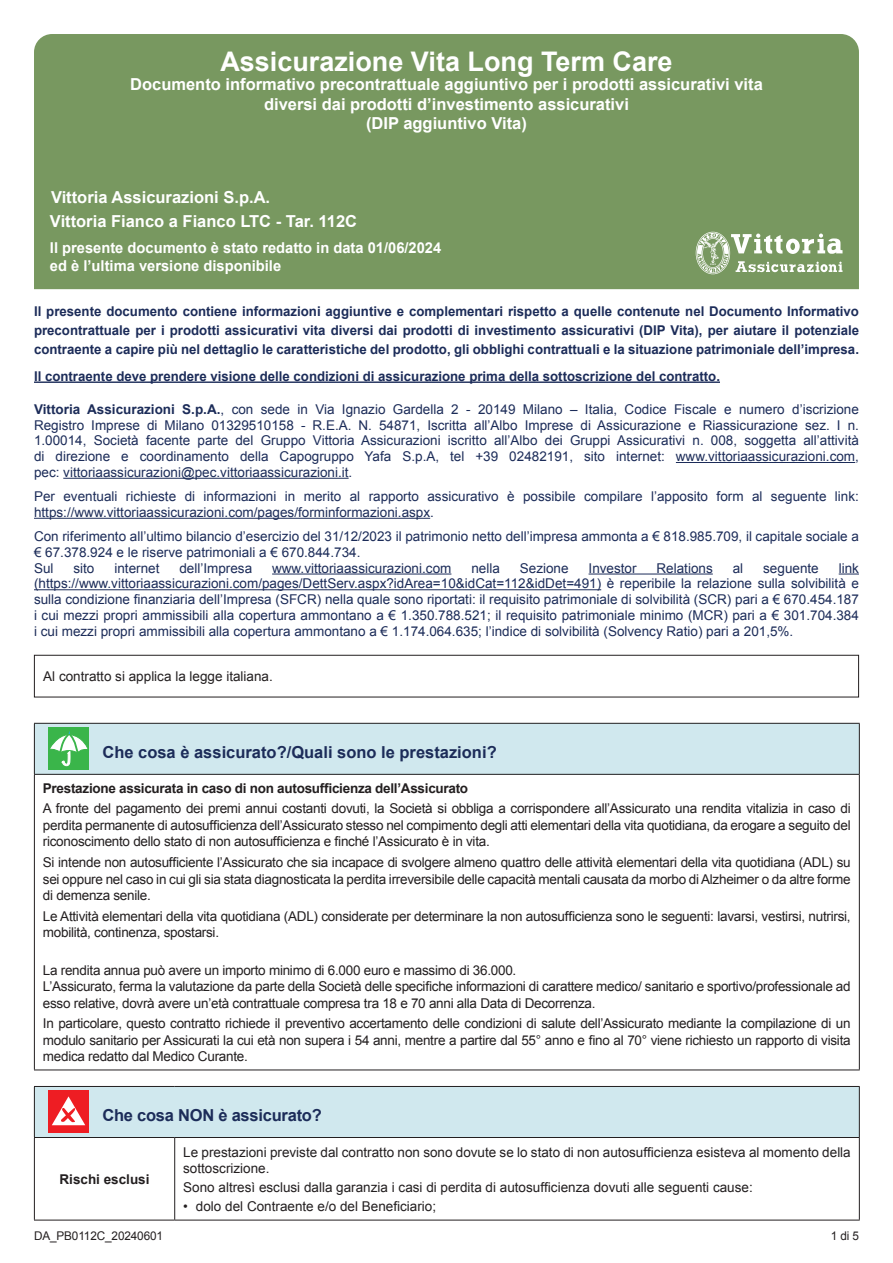
<style>
.page{position:relative;width:893px;height:1263px;background:#fff}
.page>*{position:absolute;margin:0;border:0;box-sizing:border-box;transform-origin:0 0}
.t1{font:700 27px "Arial";color:#fff}
.t2{font:700 16.5px/19.5px "Arial";color:#fff;text-align:center}
.t3{font:700 16.5px "Arial";color:#1c2c59}
.t4{font:700 15px/18px "Arial";color:#fff}
.t5{font:13.5px/15.8px "Arial";color:#1c2c59;text-align:justify}
.t6{font:13.5px/16.5px "Arial";letter-spacing:-.02em;color:#231f20;text-align:justify}
.t7{font:700 13.5px/18.8px "Arial";color:#1c2c59;text-align:justify}
.t8{font:13.5px/16.5px "Arial";color:#231f20}
.t9{font:700 13.5px "Arial";letter-spacing:-.02em;color:#231f20}
.t10{font:700 13.5px "Arial";color:#231f20}
.t11{font:12px "Arial";letter-spacing:-.01em;color:#231f20}
.s1{font-weight:700}
</style>
<div class="page">
<div style="left:34px;top:723px;width:825px;height:51px;background:#d0e8ee"></div>
<hr style="left:34px;top:723px;width:826px;height:1px;background:#231f20">
<hr style="left:34px;top:724px;width:1px;height:50px;background:#231f20">
<hr style="left:859px;top:724px;width:1px;height:50px;background:#231f20">
<hr style="left:34px;top:774px;width:826px;height:1px;background:#231f20">
<hr style="left:34px;top:775px;width:1px;height:294px;background:#231f20">
<hr style="left:859px;top:775px;width:1px;height:294px;background:#231f20">
<hr style="left:34px;top:1069px;width:826px;height:1px;background:#231f20">
<div style="left:48px;top:727px;width:41px;height:43px;background:#3ab54a"></div>
<svg style="left:50px;top:731px;width:38px;height:35px"></svg>
<div style="left:34px;top:1086px;width:825px;height:51px;background:#d0e8ee"></div>
<hr style="left:34px;top:1086px;width:141px;height:1px;background:#231f20">
<hr style="left:34px;top:1087px;width:1px;height:50px;background:#231f20">
<hr style="left:175px;top:1086px;width:685px;height:1px;background:#231f20">
<hr style="left:859px;top:1087px;width:1px;height:50px;background:#231f20">
<hr style="left:34px;top:1137px;width:141px;height:1px;background:#231f20">
<hr style="left:34px;top:1138px;width:1px;height:82px;background:#231f20">
<hr style="left:175px;top:1137px;width:685px;height:1px;background:#231f20">
<hr style="left:174px;top:1138px;width:1px;height:82px;background:#231f20">
<hr style="left:859px;top:1138px;width:1px;height:82px;background:#231f20">
<hr style="left:34px;top:1220px;width:141px;height:1px;background:#231f20">
<hr style="left:175px;top:1220px;width:685px;height:1px;background:#231f20">
<div style="left:48px;top:1091px;width:41px;height:42px;background:#ee1d23"></div>
<svg style="left:52px;top:1096px;width:33px;height:29px"></svg>
<div style="left:34px;top:655px;width:825px;height:42px;border:1px solid #231f20"></div>
<hr style="left:34px;top:381px;width:686px;height:2px;background:#1c2c59">
<div style="left:34px;top:34px;width:825px;height:255px;background:#789860"></div>
<svg style="left:696px;top:232px;width:146px;height:42px"></svg>
<hr style="left:676px;top:462px;width:179px;height:1px;background:#1c2c59">
<hr style="left:63px;top:478px;width:286px;height:1px;background:#1c2c59">
<hr style="left:34px;top:518px;width:396px;height:1px;background:#1c2c59">
<hr style="left:272px;top:573px;width:179px;height:1px;background:#1c2c59">
<hr style="left:589px;top:573px;width:124px;height:1px;background:#1c2c59">
<svg style="left:839px;top:573px;width:20px;height:1px"></svg>
<hr style="left:34px;top:589px;width:567px;height:1px;background:#1c2c59">
<h1 class="t1" style="left:220px;top:43px;width:454px">Assicurazione Vita Long Term Care</h1>
<p class="t2" style="left:130px;top:75px;width:634px">Documento informativo precontrattuale aggiuntivo per i prodotti assicurativi vita diversi dai prodotti d’investimento assicurativi<br>(DIP aggiuntivo Vita)</p>
<p class="t2" style="left:50px;top:186px;width:309px;line-height:23.4px;text-align:left">Vittoria Assicurazioni S.p.A.<br>Vittoria Fianco a Fianco LTC - Tar. 112C</p>
<p class="t4" style="left:50px;top:239px;width:393px">Il presente documento è stato redatto in data 01/06/2024 ed è l’ultima versione disponibile</p>
<p class="t7" style="left:34px;top:302px;width:826px">Il presente documento contiene informazioni aggiuntive e complementari rispetto a quelle contenute nel Documento Informativo precontrattuale per i prodotti assicurativi vita diversi dai prodotti di investimento assicurativi (DIP Vita), per aiutare il potenziale contraente a capire più nel dettaglio le caratteristiche del prodotto, gli obblighi contrattuali e la situazione patrimoniale dell’impresa.</p>
<p class="t7" style="left:34px;top:367px;width:687px">Il contraente deve prendere visione delle condizioni di assicurazione prima della sottoscrizione del contratto.</p>
<p class="t5" style="left:34px;top:401px;width:826px"><span class="s1">Vittoria Assicurazioni S.p.A.</span>, con sede in Via Ignazio Gardella 2 - 20149 Milano – Italia, Codice Fiscale e numero d’iscrizione Registro Imprese di Milano 01329510158 - R.E.A. N. 54871, Iscritta all’Albo Imprese di Assicurazione e Riassicurazione sez. I n.<br>1.00014, Società facente parte del Gruppo Vittoria Assicurazioni iscritto all’Albo dei Gruppi Assicurativi n. 008, soggetta all’attività di direzione e coordinamento della Capogruppo Yafa S.p.A, tel +39 02482191, sito internet: www.vittoriaassicurazioni.com, pec: vittoriaassicurazioni@pec.vittoriaassicurazioni.it.</p>
<p class="t5" style="left:34px;top:489px;width:826px">Per eventuali richieste di informazioni in merito al rapporto assicurativo è possibile compilare l’apposito form al seguente link: https://www.vittoriaassicurazioni.com/pages/forminformazioni.aspx.</p>
<p class="t5" style="left:34px;top:529px;width:826px;text-align:left">Con riferimento all’ultimo bilancio d’esercizio del 31/12/2023 il patrimonio netto dell’impresa ammonta a € 818.985.709, il capitale sociale a € 67.378.924 e le riserve patrimoniali a € 670.844.734.<br>Sul</p>
<p class="t5" style="left:73px;top:560px;width:23px">sito</p>
<p class="t5" style="left:114px;top:560px;width:47px">internet</p>
<p class="t5" style="left:179px;top:560px;width:74px">dell’Impresa</p>
<p class="t5" style="left:272px;top:560px;width:181px">www.vittoriaassicurazioni.com</p>
<p class="t5" style="left:471px;top:560px;width:30px">nella</p>
<p class="t5" style="left:520px;top:560px;width:50px">Sezione</p>
<p class="t5" style="left:589px;top:560px;width:50px">Investor</p>
<p class="t5" style="left:657px;top:560px;width:58px">Relations</p>
<p class="t5" style="left:733px;top:560px;width:12px">al</p>
<p class="t5" style="left:763px;top:560px;width:57px">seguente</p>
<p class="t5" style="left:34px;top:560px;width:826px;text-indent:805px">link (https://www.vittoriaassicurazioni.com/pages/DettServ.aspx?idArea=10&amp;idCat=112&amp;idDet=491) è reperibile la relazione sulla solvibilità e sulla condizione finanziaria dell’Impresa (SFCR) nella quale sono riportati: il requisito patrimoniale di solvibilità (SCR) pari a € 670.454.187 i cui mezzi propri ammissibili alla copertura ammontano a € 1.350.788.521; il requisito patrimoniale minimo (MCR) pari a € 301.704.384 i cui mezzi propri ammissibili alla copertura ammontano a € 1.174.064.635; l’indice di solvibilità (Solvency Ratio) pari a 201,5%.</p>
<p class="t8" style="left:43px;top:668px;width:231px">Al contratto si applica la legge italiana.</p>
<p class="t3" style="left:102px;top:741px;width:396px">Che cosa è assicurato?/Quali sono le prestazioni?</p>
<p class="t9" style="left:43px;top:779px;width:427px">Prestazione assicurata in caso di non autosufficienza dell’Assicurato</p>
<p class="t6" style="left:43px;top:800px;width:809px">A fronte del pagamento dei premi annui costanti dovuti, la Società si obbliga a corrispondere all’Assicurato una rendita vitalizia in caso di perdita permanente di autosufficienza dell’Assicurato stesso nel compimento degli atti elementari della vita quotidiana, da erogare a seguito del riconoscimento dello stato di non autosufficienza e finché l’Assicurato è in vita.</p>
<p class="t6" style="left:43px;top:854px;width:809px">Si intende non autosufficiente l’Assicurato che sia incapace di svolgere almeno quattro delle attività elementari della vita quotidiana (ADL) su sei oppure nel caso in cui gli sia stata diagnosticata la perdita irreversibile delle capacità mentali causata da morbo di Alzheimer o da altre forme di demenza senile.</p>
<p class="t6" style="left:43px;top:908px;width:809px">Le Attività elementari della vita quotidiana (ADL) considerate per determinare la non autosufficienza sono le seguenti: lavarsi, vestirsi, nutrirsi, mobilità, continenza, spostarsi.</p>
<p class="t6" style="left:43px;top:962px;width:809px;text-align:left">La rendita annua può avere un importo minimo di 6.000 euro e massimo di 36.000.<br>L’Assicurato, ferma la valutazione da parte della Società delle specifiche informazioni di carattere medico/ sanitario e sportivo/professionale ad esso relative, dovrà avere un’età contrattuale compresa tra 18 e 70 anni alla Data di Decorrenza.</p>
<p class="t6" style="left:43px;top:1015px;width:809px">In particolare, questo contratto richiede il preventivo accertamento delle condizioni di salute dell’Assicurato mediante la compilazione di un modulo sanitario per Assicurati la cui età non supera i 54 anni, mentre a partire dal 55° anno e fino al 70° viene richiesto un rapporto di visita medica redatto dal Medico Curante.</p>
<p class="t3" style="left:102px;top:1104px;width:221px">Che cosa NON è assicurato?</p>
<p class="t10" style="left:60px;top:1170px;width:92px">Rischi esclusi</p>
<p class="t8" style="left:183px;top:1144px;width:669px">Le prestazioni previste dal contratto non sono dovute se lo stato di non autosufficienza esisteva al momento della sottoscrizione.</p>
<p class="t8" style="left:183px;top:1179px;width:571px">Sono altresì esclusi dalla garanzia i casi di perdita di autosufficienza dovuti alle seguenti cause:</p>
<p class="t8" style="left:183px;top:1198px;width:254px">• dolo del Contraente e/o del Beneficiario;</p>
<p class="t11" style="left:34px;top:1228px;width:131px">DA_PB0112C_20240601</p>
<p class="t11" style="left:831px;top:1228px;width:30px">1 di 5</p>
</div>
